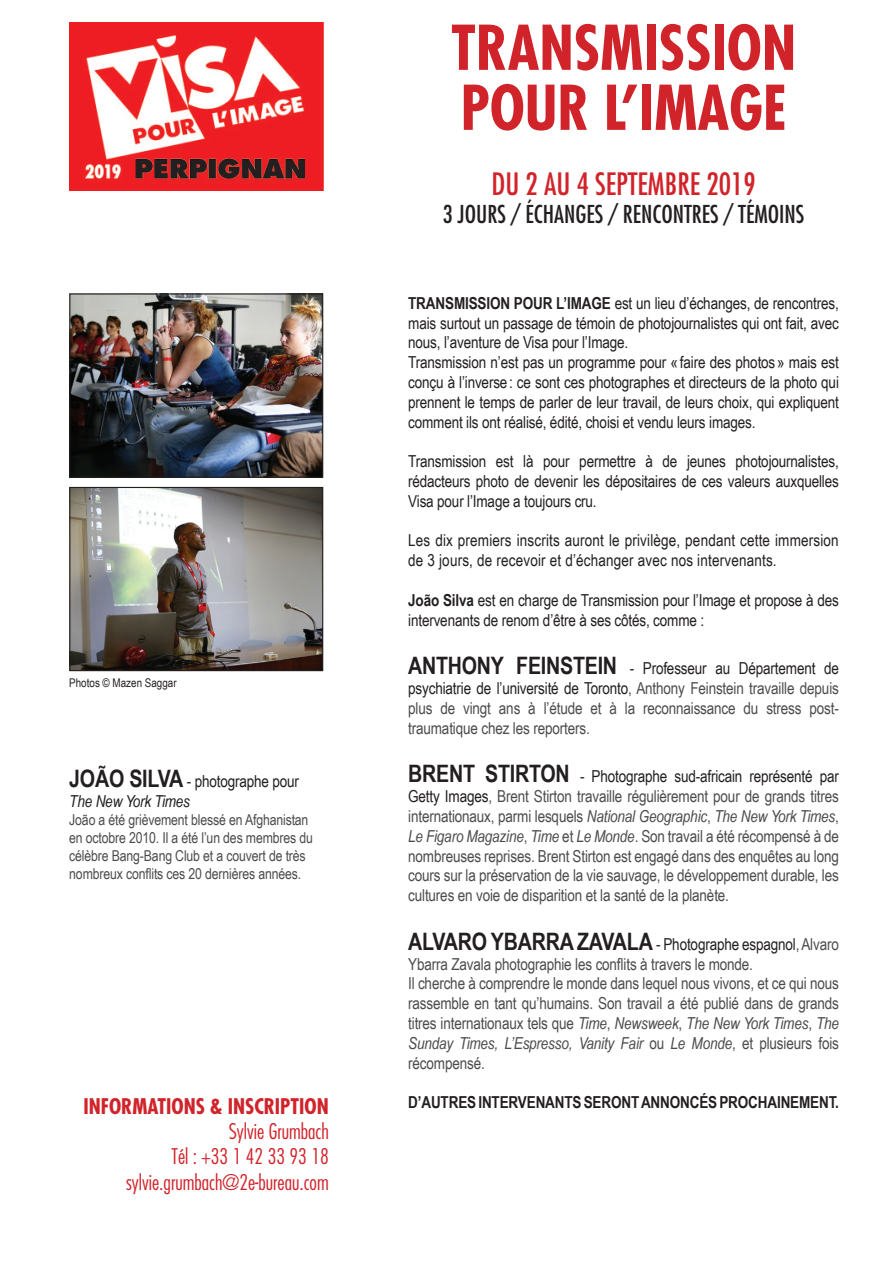
<style>
.page{position:relative;width:893px;height:1263px;background:#fff}
.page>*{position:absolute;margin:0;border:0;box-sizing:border-box;transform-origin:0 0}
.t1{font:700 condensed 60px/60px "Futura";color:#d1232a}
.t2{font:condensed 30px "Futura";color:#d1232a}
.t3{font:condensed 24px "Futura";color:#231f20}
.t4{font:300 condensed 21px/25.2px "Futura";color:#d1232a;text-align:right}
.t5{font:700 condensed 21px "Futura";color:#d1232a}
.t6{font:16.5px/19.8px "Arial Narrow";letter-spacing:-.01em;color:#4b4c4d;text-align:justify}
.t7{font:16.5px/19.8px "Arial Narrow";letter-spacing:-.01em;color:#231f20}
.t8{font:16.5px/19.8px "Arial Narrow";letter-spacing:.01em;color:#231f20}
.t9{font:700 16.5px "Arial Narrow";letter-spacing:-.01em;color:#231f20}
.t10{font:15px/18px "Arial Narrow";letter-spacing:-.01em;color:#4b4c4d}
.t11{font:12px "Arial Narrow";color:#231f20}
.s1{font-weight:700;font-size:24px}
.s2{font-style:italic}
.s3{font-weight:700}
.s4{font-weight:700;font-size:24px;color:#231f20}
.s5{color:#231f20}
</style>
<div class="page">
<img style="left:71px;top:295px;width:250px;height:181px">
<div style="left:69px;top:293px;width:254px;height:185px;border:1px solid #231f20"></div>
<img style="left:71px;top:489px;width:250px;height:180px">
<div style="left:69px;top:487px;width:254px;height:184px;border:1px solid #231f20"></div>
<img style="left:69px;top:22px;width:254px;height:169px">
<p class="t11" style="left:69px;top:675px;width:109px">Photos © Mazen Saggar</p>
<p class="t7" style="left:69px;top:772px;width:231px"><span class="s1">JOÃO SILVA</span> - photographe pour<br><span class="s2">The New York Times</span></p>
<p class="t10" style="left:69px;top:811px;width:245px">João a été grièvement blessé en Afghanistan en octobre 2010. Il a été l’un des membres du célèbre Bang-Bang Club et a couvert de très nombreux conflits ces 20 dernières années.</p>
<p class="t5" style="left:83px;top:1092px;width:247px">INFORMATIONS &amp; INSCRIPTION</p>
<p class="t4" style="left:126px;top:1119px;width:204px">Sylvie Grumbach<br>Tél : +33 1 42 33 93 18 sylvie.grumbach@2e-bureau.com</p>
<h1 class="t1" style="left:451px;top:17px;width:347px">TRANSMISSION<br>POUR L’IMAGE</h1>
<h2 class="t2" style="left:491px;top:165px;width:266px">DU 2 AU 4 SEPTEMBRE 2019</h2>
<h3 class="t3" style="left:443px;top:199px;width:363px">3 JOURS / ÉCHANGES / RENCONTRES / TÉMOINS</h3>
<p class="t7" style="left:408px;top:293px;width:432px"><span class="s3">TRANSMISSION POUR L’IMAGE</span> est un lieu d’échanges, de rencontres, mais surtout un passage de témoin de photojournalistes qui ont fait, avec nous, l’aventure de Visa pour l’Image.<br>Transmission n’est pas un programme pour «faire des photos» mais est conçu à l’inverse: ce sont ces photographes et directeurs de la photo qui prennent le temps de parler de leur travail, de leurs choix, qui expliquent comment ils ont réalisé, édité, choisi et vendu leurs images.</p>
<p class="t7" style="left:408px;top:451px;width:432px;text-align:justify">Transmission est là pour permettre à de jeunes photojournalistes, rédacteurs photo de devenir les dépositaires de ces valeurs auxquelles Visa pour l’Image a toujours cru.</p>
<p class="t8" style="left:408px;top:531px;width:432px">Les dix premiers inscrits auront le privilège, pendant cette immersion de 3 jours, de recevoir et d’échanger avec nos intervenants.</p>
<p class="t7" style="left:408px;top:590px;width:432px"><span class="s3">João Silva</span> est en charge de Transmission pour l’Image et propose à des intervenants de renom d’être à ses côtés, comme :</p>
<p class="t6" style="left:408px;top:658px;width:432px"><span class="s4">ANTHONY FEINSTEIN</span> <span class="s5">- Professeur au Département de psychiatrie de l’université de Toronto</span>, Anthony Feinstein travaille depuis plus de vingt ans à l’étude et à la reconnaissance du stress post&shy;traumatique chez les reporters.</p>
<p class="t6" style="left:408px;top:766px;width:432px"><span class="s4">BRENT STIRTON</span> <span class="s5">- Photographe sud-africain représenté par Getty Images</span>, Brent Stirton travaille régulièrement pour de grands titres internationaux, parmi lesquels <span class="s2">National Geographic</span>, <span class="s2">The New York Times</span>, <span class="s2">Le Figaro Magazine</span>, <span class="s2">Time</span> et <span class="s2">Le Monde</span>. Son travail a été récompensé à de nombreuses reprises. Brent Stirton est engagé dans des enquêtes au long cours sur la préservation de la vie sauvage, le développement durable, les cultures en voie de disparition et la santé de la planète.</p>
<p class="t6" style="left:408px;top:934px;width:432px;text-align:left"><span class="s4">ALVARO YBARRA ZAVALA</span> <span class="s5">- Photographe espagnol</span>, Alvaro Ybarra Zavala photographie les conflits à travers le monde.<br>Il cherche à comprendre le monde dans lequel nous vivons, et ce qui nous rassemble en tant qu’humains. Son travail a été publié dans de grands titres internationaux tels que <span class="s2">Time</span>, <span class="s2">Newsweek</span>, <span class="s2">The New York Times</span>, <span class="s2">The Sunday Times, L’Espresso, Vanity Fair</span> ou <span class="s2">Le Monde</span>, et plusieurs fois récompensé.</p>
<p class="t9" style="left:408px;top:1093px;width:432px">D’AUTRES INTERVENANTS SERONT ANNONCÉS PROCHAINEMENT.</p>
</div>
